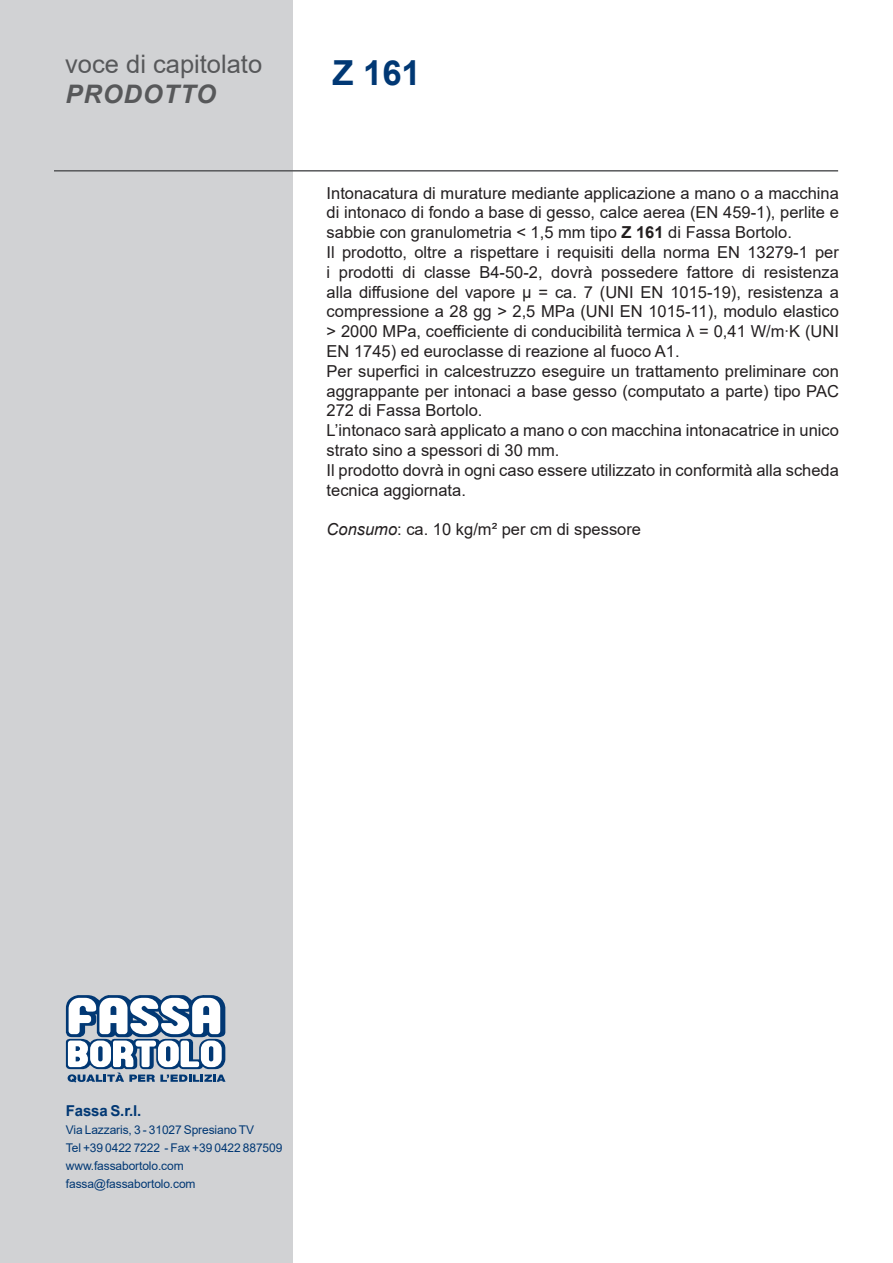
<style>
.page{position:relative;width:893px;height:1263px;background:#fff}
.page>*{position:absolute;margin:0;border:0;box-sizing:border-box;transform-origin:0 0}
.t1{font:700 34.5px "Arial";color:#013874}
.t2{font:25.5px "Arial";color:#57585a}
.t3{font:italic 700 25.5px "Arial";letter-spacing:.035em;color:#57585a}
.t4{font:16.5px/19.8px "Arial";color:#231f20;text-align:justify}
.t5{font:700 15px "Arial";letter-spacing:-.01em;color:#013874}
.t6{font:12px/18px "Arial";letter-spacing:-.01em;color:#013874}
.s1{font-weight:700}
.s2{font-style:italic}
</style>
<div class="page">
<div style="left:0;top:0;width:293px;height:1263px;background:#d1d2d4"></div>
<svg style="left:66px;top:995px;width:160px;height:87px"></svg>
<hr style="left:54px;top:170px;width:784px;height:2px;background:#57585a">
<h2 class="t2" style="left:65px;top:46px;width:199px">voce di capitolato</h2>
<h2 class="t3" style="left:66px;top:77px;width:152px">PRODOTTO</h2>
<p class="t1" style="left:333px;top:49px;width:90px">Z 161</p>
<p class="t4" style="left:327px;top:183px;width:514px">Intonacatura di murature mediante applicazione a mano o a macchina di intonaco di fondo a base di gesso, calce aerea (EN 459-1), perlite e sabbie con granulometria &lt; 1,5 mm tipo <span class="s1">Z 161</span> di Fassa Bortolo.</p>
<p class="t4" style="left:327px;top:242px;width:514px">Il prodotto, oltre a rispettare i requisiti della norma EN 13279-1 per i prodotti di classe B4-50-2, dovrà possedere fattore di resistenza alla diffusione del vapore µ = ca. 7 (UNI EN 1015-19), resistenza a compressione a 28 gg &gt; 2,5 MPa (UNI EN 1015-11), modulo elastico &gt; 2000 MPa, coefficiente di conducibilità termica λ = 0,41 W/m∙K (UNI EN 1745) ed euroclasse di reazione al fuoco A1.</p>
<p class="t4" style="left:327px;top:361px;width:514px">Per superfici in calcestruzzo eseguire un trattamento preliminare con aggrappante per intonaci a base gesso (computato a parte) tipo PAC 272 di Fassa Bortolo.</p>
<p class="t4" style="left:327px;top:420px;width:514px">L’intonaco sarà applicato a mano o con macchina intonacatrice in unico strato sino a spessori di 30 mm.</p>
<p class="t4" style="left:327px;top:460px;width:514px">Il prodotto dovrà in ogni caso essere utilizzato in conformità alla scheda tecnica aggiornata.</p>
<p class="t4" style="left:327px;top:519px;width:316px"><span class="s2">Consumo</span>: ca. 10 kg/m² per cm di spessore</p>
<p class="t5" style="left:66px;top:1100px;width:77px">Fassa S.r.l.</p>
<p class="t6" style="left:66px;top:1121px;width:218px">Via Lazzaris, 3 - 31027 Spresiano TV<br>Tel +39 0422 7222 - Fax +39 0422 887509 www.fassabortolo.com fassa@fassabortolo.com</p>
</div>
